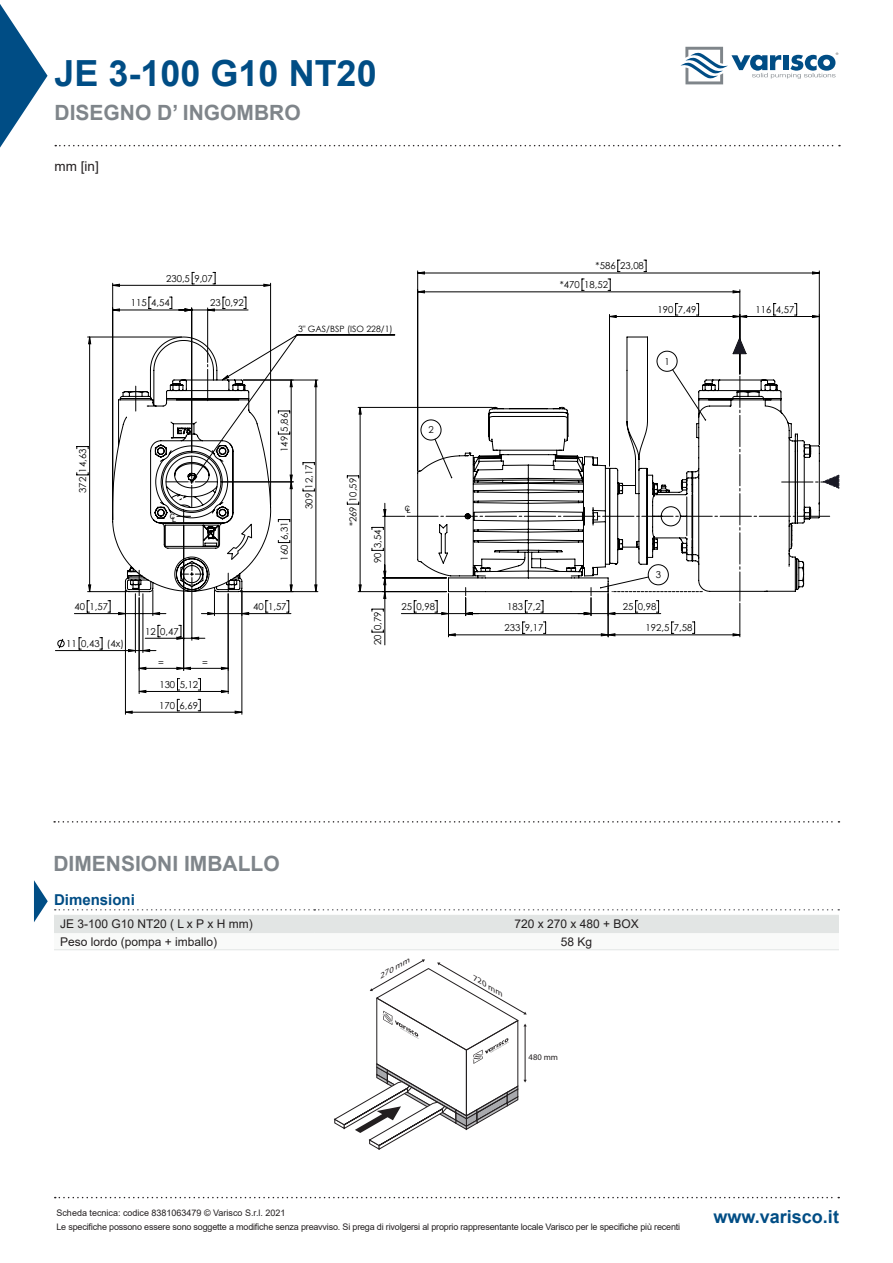
<style>
.page{position:relative;width:893px;height:1263px;background:#fff}
.page>*{position:absolute;margin:0;border:0;box-sizing:border-box;transform-origin:0 0}
.t1{font:700 36px "Arial";color:#004d85}
.t2{font:700 21px "Arial";color:#7f858a}
.t3{font:700 18px "Arial";color:#004d85}
.t4{font:700 15px "Arial";color:#004d85}
.t5{font:13.5px "Arial";color:#231f20}
.t6{font:12px "Arial";color:#231f20}
.t7{font:9.6px "Century Gothic";color:#000}
.t8{font:9px "Arial";letter-spacing:-.02em;color:#231f20}
.t9{font:9px "Arial";color:#231f20}
.t10{font:8.7px "Century Gothic";color:#000}
.t11{font:8.55px "Myriad Pro";color:#231f20}
.t12{font:italic 7.5px "Myriad Pro";color:#231f20;scale:1.33 1}
.t13{font:7.2px "Arial";color:#000}
</style>
<div class="page">
<svg style="left:0;top:4px;width:48px;height:144px"></svg>
<svg style="left:54px;top:821px;width:785px;height:1px"></svg>
<svg style="left:334px;top:959px;width:193px;height:191px"></svg>
<svg style="left:54px;top:909px;width:785px;height:41px"></svg>
<svg style="left:34px;top:880px;width:14px;height:42px"></svg>
<svg style="left:55px;top:145px;width:785px;height:1px"></svg>
<svg style="left:55px;top:1197px;width:784px;height:1px"></svg>
<svg style="left:680px;top:47px;width:158px;height:37px"></svg>
<svg style="left:57px;top:638px;width:8px;height:11px"></svg>
<svg style="left:617px;top:260px;width:3px;height:12px"></svg>
<svg style="left:644px;top:260px;width:3px;height:12px"></svg>
<hr style="left:819px;top:271px;width:1px;height:173px;background:#000">
<hr style="left:417px;top:271px;width:1px;height:200px;background:#000">
<hr style="left:112px;top:283px;width:1px;height:237px;background:#000">
<svg style="left:87px;top:600px;width:2px;height:13px"></svg>
<hr style="left:74px;top:613px;width:51px;height:1px;background:#000">
<svg style="left:79px;top:637px;width:2px;height:13px"></svg>
<svg style="left:100px;top:637px;width:3px;height:13px"></svg>
<hr style="left:55px;top:650px;width:80px;height:1px;background:#000">
<hr style="left:125px;top:590px;width:1px;height:124px;background:#000">
<hr style="left:242px;top:590px;width:1px;height:124px;background:#000">
<hr style="left:88px;top:337px;width:94px;height:1px;background:#000">
<hr style="left:88px;top:591px;width:39px;height:1px;background:#000">
<svg style="left:113px;top:284px;width:706px;height:429px"></svg>
<svg style="left:139px;top:667px;width:90px;height:3px"></svg>
<svg style="left:77px;top:337px;width:14px;height:255px"></svg>
<svg style="left:448px;top:622px;width:161px;height:14px"></svg>
<svg style="left:108px;top:334px;width:731px;height:282px"></svg>
<svg style="left:417px;top:336px;width:403px;height:256px"></svg>
<p class="t1" style="left:55px;top:48px;width:324px">JE 3-100 G10 NT20</p>
<p class="t2" style="left:55px;top:98px;width:248px">DISEGNO D’ INGOMBRO</p>
<p class="t5" style="left:55px;top:157px;width:46px">mm [in]</p>
<p class="t7" style="left:166px;top:272px;width:48px">230,5 9,07</p>
<p class="t7" style="left:131px;top:297px;width:40px">115 4,54</p>
<p class="t7" style="left:210px;top:297px;width:35px">23 0,92</p>
<p class="t10" style="left:298px;top:323px;width:96px">3" GAS/BSP (ISO 228/1)</p>
<p class="t7" style="left:77px;top:493px;width:46px;rotate:-90deg">372 14,63</p>
<p class="t13" style="left:170px;top:513px;width:8px">CL</p>
<p class="t7" style="left:74px;top:601px;width:35px">40 1,57</p>
<p class="t7" style="left:66px;top:638px;width:59px">11 0,43 (4x)</p>
<p class="t7" style="left:145px;top:625px;width:35px">12 0,47</p>
<p class="t7" style="left:158px;top:657px;width:7px">=</p>
<p class="t7" style="left:159px;top:679px;width:40px">130 5,12</p>
<p class="t7" style="left:202px;top:657px;width:7px">=</p>
<p class="t7" style="left:159px;top:699px;width:40px">170 6,69</p>
<p class="t7" style="left:278px;top:452px;width:40px;rotate:-90deg">149 5,86</p>
<p class="t7" style="left:278px;top:561px;width:40px;rotate:-90deg">160 6,31</p>
<p class="t7" style="left:303px;top:509px;width:46px;rotate:-90deg">309 12,17</p>
<p class="t7" style="left:253px;top:601px;width:35px">40 1,57</p>
<p class="t7" style="left:347px;top:526px;width:50px;rotate:-90deg">*269 10,59</p>
<p class="t7" style="left:372px;top:563px;width:35px;rotate:-90deg">90 3,54</p>
<p class="t7" style="left:372px;top:645px;width:35px;rotate:-90deg">20 0,79</p>
<p class="t7" style="left:428px;top:424px;width:7px">2</p>
<p class="t13" style="left:405px;top:505px;width:8px">CL</p>
<p class="t7" style="left:401px;top:601px;width:35px">25 0,98</p>
<p class="t2" style="left:53px;top:849px;width:228px">DIMENSIONI IMBALLO</p>
<p class="t7" style="left:596px;top:260px;width:50px">*586 23,08</p>
<p class="t7" style="left:560px;top:279px;width:50px">*470 18,52</p>
<p class="t7" style="left:657px;top:304px;width:40px">190 7,49</p>
<p class="t7" style="left:664px;top:355px;width:7px">1</p>
<p class="t7" style="left:507px;top:601px;width:35px">183 7,2</p>
<p class="t7" style="left:505px;top:622px;width:40px">233 9,17</p>
<p class="t7" style="left:656px;top:569px;width:7px">3</p>
<p class="t7" style="left:623px;top:601px;width:35px">25 0,98</p>
<p class="t7" style="left:646px;top:622px;width:48px">192,5 7,58</p>
<p class="t4" style="left:54px;top:889px;width:82px">Dimensioni</p>
<p class="t6" style="left:60px;top:916px;width:194px">JE 3-100 G10 NT20 ( L x P x H mm)</p>
<p class="t6" style="left:514px;top:916px;width:126px">720 x 270 x 480 + BOX</p>
<p class="t6" style="left:60px;top:933px;width:159px">Peso lordo (pompa + imballo)</p>
<p class="t6" style="left:561px;top:933px;width:33px">58 Kg</p>
<p class="t12" style="left:377px;top:973px;width:27px;rotate:-30deg">270 mm</p>
<p class="t12" style="left:476px;top:974px;width:27px;rotate:30deg">720 mm</p>
<p class="t11" style="left:529px;top:1053px;width:31px">480 mm</p>
<p class="t7" style="left:756px;top:304px;width:40px">116 4,57</p>
<p class="t9" style="left:56px;top:1207px;width:231px">Scheda tecnica: codice 8381063479 © Varisco S.r.l. 2021</p>
<p class="t8" style="left:56px;top:1220px;width:625px">Le specifiche possono essere sono soggette a modifiche senza preavviso. Si prega di rivolgersi al proprio rappresentante locale Varisco per le specifiche più recenti</p>
<p class="t3" style="left:714px;top:1204px;width:127px">www.varisco.it</p>
</div>
